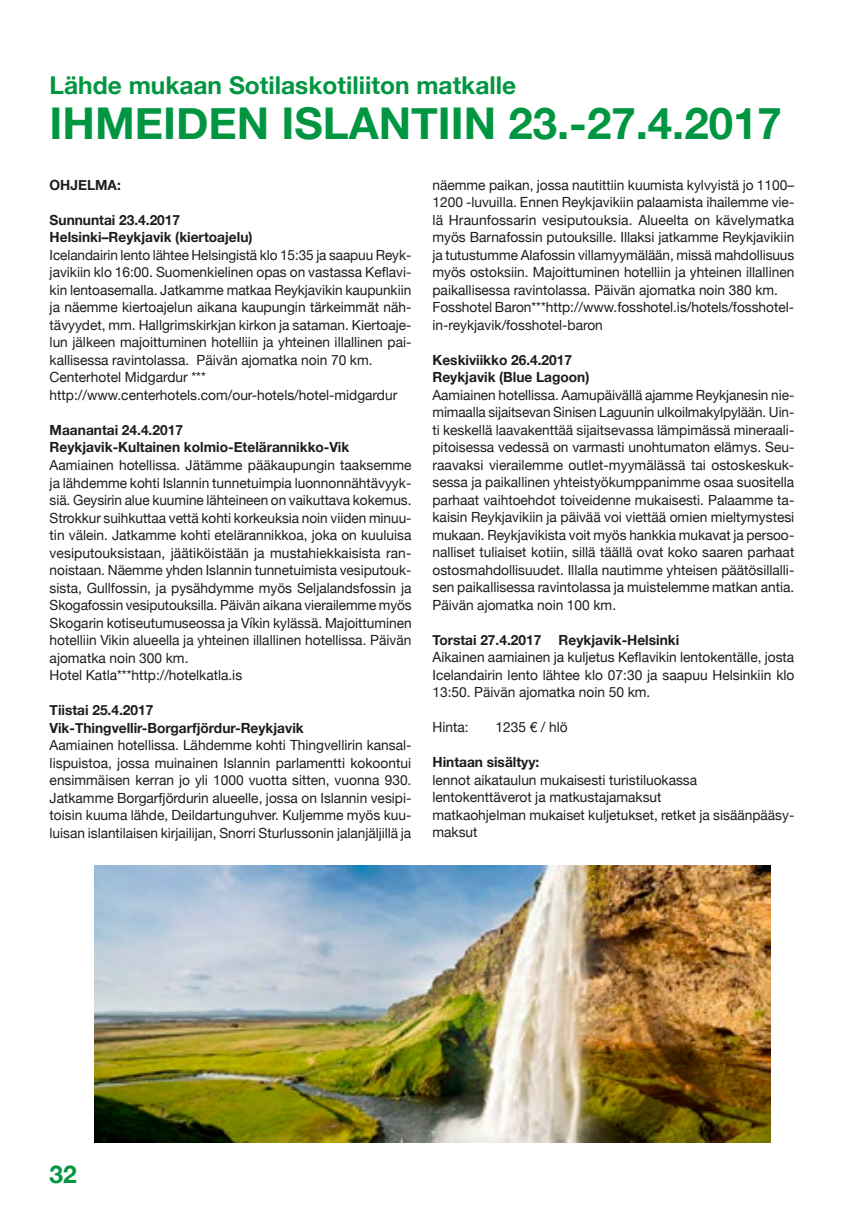
<style>
.page{position:relative;width:844px;height:1216px;background:#fff}
.page>*{position:absolute;margin:0;border:0;box-sizing:border-box;transform-origin:0 0}
.t1{font:700 43.75px "Helvetica Neue";color:#009641}
.t2{font:700 24.5px "Helvetica Neue";color:#009641}
.t3{font:14px/17.5px "Helvetica Neue";color:#1d1d1b}
.t4{font:700 14px/17.5px "Helvetica Neue";color:#1d1d1b}
</style>
<div class="page">
<img style="left:95px;top:865px;width:674px;height:277px">
<h2 class="t2" style="left:50px;top:70px;width:468px">Lähde mukaan Sotilaskotiliiton matkalle</h2>
<h1 class="t1" style="left:50px;top:96px;width:733px">IHMEIDEN ISLANTIIN 23.-27.4.2017</h1>
<p class="t4" style="left:50px;top:176px;width:73px">OHJELMA:</p>
<p class="t4" style="left:50px;top:211px;width:204px">Sunnuntai 23.4.2017<br>Helsinki–Reykjavik (kiertoajelu)</p>
<p class="t3" style="left:50px;top:247px;width:363px">Icelandairin lento lähtee Helsingistä klo 15:35 ja saapuu Reyk&shy;javikiin klo 16:00. Suomenkielinen opas on vastassa Keflavi&shy;kin lentoasemalla. Jatkamme matkaa Reykjavikin kaupunkiin ja näemme kiertoajelun aikana kaupungin tärkeimmät näh&shy;tävyydet, mm. Hallgrimskirkjan kirkon ja sataman. Kiertoaje&shy;lun jälkeen majoittuminen hotelliin ja yhteinen illallinen pai&shy;kallisessa ravintolassa. Päivän ajomatka noin 70 km.<br>Centerhotel Midgardur *** http://www.centerhotels.com/our-hotels/hotel-midgardur</p>
<p class="t4" style="left:50px;top:421px;width:301px">Maanantai 24.4.2017<br>Reykjavik-Kultainen kolmio-Etelärannikko-Vik</p>
<p class="t3" style="left:50px;top:457px;width:363px">Aamiainen hotellissa. Jätämme pääkaupungin taaksemme ja lähdemme kohti Islannin tunnetuimpia luonnonnähtävyyk&shy;siä. Geysirin alue kuumine lähteineen on vaikuttava kokemus.<br>Strokkur suihkuttaa vettä kohti korkeuksia noin viiden minuu&shy;tin välein. Jatkamme kohti etelärannikkoa, joka on kuuluisa vesiputouksistaan, jäätiköistään ja mustahiekkaisista ran&shy;noistaan. Näemme yhden Islannin tunnetuimista vesiputouk&shy;sista, Gullfossin, ja pysähdymme myös Seljalandsfossin ja Skogafossin vesiputouksilla. Päivän aikana vierailemme myös Skogarin kotiseutumuseossa ja Víkin kylässä. Majoittuminen hotelliin Vikin alueella ja yhteinen illallinen hotellissa. Päivän ajomatka noin 300 km.<br>Hotel Katla***http://hotelkatla.is</p>
<p class="t4" style="left:50px;top:701px;width:255px">Tiistai 25.4.2017<br>Vik-Thingvellir-Borgarfjördur-Reykjavik</p>
<p class="t3" style="left:50px;top:737px;width:363px;text-align:justify">Aamiainen hotellissa. Lähdemme kohti Thingvellirin kansal&shy;lispuistoa, jossa muinainen Islannin parlamentti kokoontui ensimmäisen kerran jo yli 1000 vuotta sitten, vuonna 930.<br>Jatkamme Borgarfjördurin alueelle, jossa on Islannin vesipi&shy;toisin kuuma lähde, Deildartunguhver. Kuljemme myös kuu&shy;luisan islantilaisen kirjailijan, Snorri Sturlussonin jalanjäljillä ja</p>
<p class="t3" style="left:432px;top:177px;width:363px">näemme paikan, jossa nautittiin kuumista kylvyistä jo 1100– 1200 -luvuilla. Ennen Reykjavikiin palaamista ihailemme vie&shy;lä Hraunfossarin vesiputouksia. Alueelta on kävelymatka myös Barnafossin putouksille. Illaksi jatkamme Reykjavikiin ja tutustumme Alafossin villamyymälään, missä mahdollisuus myös ostoksiin. Majoittuminen hotelliin ja yhteinen illallinen paikallisessa ravintolassa. Päivän ajomatka noin 380 km.<br>Fosshotel Baron***http://www.fosshotel.is/hotels/fosshotel&shy;in-reykjavik/fosshotel-baron</p>
<p class="t4" style="left:432px;top:350px;width:158px">Keskiviikko 26.4.2017<br>Reykjavik (Blue Lagoon)</p>
<p class="t3" style="left:432px;top:387px;width:363px;text-align:justify">Aamiainen hotellissa. Aamupäivällä ajamme Reykjanesin nie&shy;mimaalla sijaitsevan Sinisen Laguunin ulkoilmakylpylään. Uin&shy;ti keskellä laavakenttää sijaitsevassa lämpimässä mineraali&shy;pitoisessa vedessä on varmasti unohtumaton elämys. Seu&shy;raavaksi vierailemme outlet-myymälässä tai ostoskeskuk&shy;sessa ja paikallinen yhteistyökumppanimme osaa suositella parhaat vaihtoehdot toiveidenne mukaisesti. Palaamme ta&shy;kaisin Reykjavikiin ja päivää voi viettää omien mieltymystesi mukaan. Reykjavikista voit myös hankkia mukavat ja persoo&shy;nalliset tuliaiset kotiin, sillä täällä ovat koko saaren parhaat ostosmahdollisuudet. Illalla nautimme yhteisen päätösillalli&shy;sen paikallisessa ravintolassa ja muistelemme matkan antia.<br>Päivän ajomatka noin 100 km.</p>
<p class="t4" style="left:432px;top:630px;width:248px">Torstai 27.4.2017 Reykjavik-Helsinki</p>
<p class="t3" style="left:432px;top:649px;width:363px;text-align:justify">Aikainen aamiainen ja kuljetus Keflavikin lentokentälle, josta Icelandairin lento lähtee klo 07:30 ja saapuu Helsinkiin klo 13:50. Päivän ajomatka noin 50 km.</p>
<p class="t3" style="left:432px;top:719px;width:38px">Hinta:</p>
<p class="t3" style="left:495px;top:719px;width:74px">1235 € / hlö</p>
<p class="t4" style="left:432px;top:753px;width:108px">Hintaan sisältyy:</p>
<p class="t3" style="left:432px;top:772px;width:363px">lennot aikataulun mukaisesti turistiluokassa lentokenttäverot ja matkustajamaksut<br>matkaohjelman mukaiset kuljetukset, retket ja sisäänpääsy&shy;maksut</p>
<h2 class="t2" style="left:50px;top:1159px;width:29px">32</h2>
</div>
